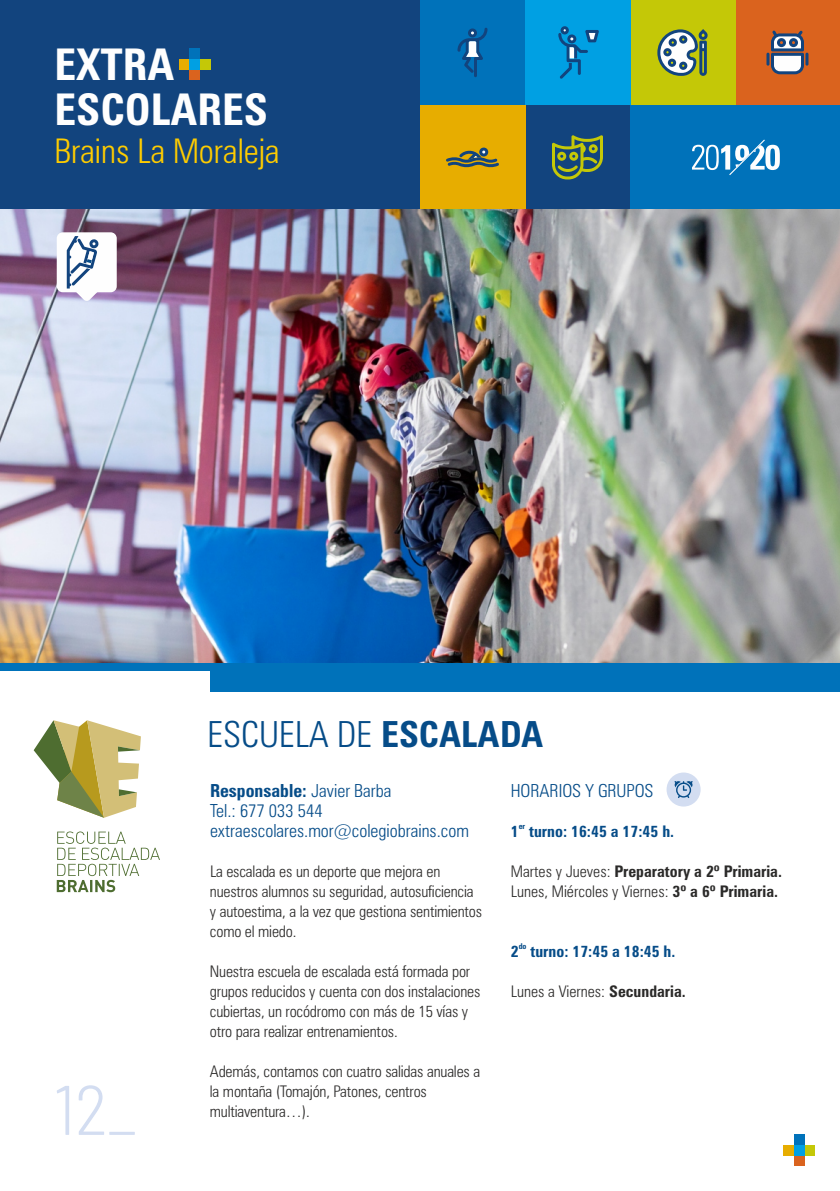
<style>
.page{position:relative;width:840px;height:1191px;background:#fff}
.page>*{position:absolute;margin:0;border:0;box-sizing:border-box;transform-origin:0 0}
.t1{font:300 semi-condensed 70px "Barlow";color:#d3ddf1}
.t2{font:700 condensed 43.8px/45.2px "Zurich BT";color:#fefefe}
.t3{font:300 condensed 36px "Zurich BT";color:#064c88}
.t4{font:300 condensed 34px "Zurich BT";color:#fecc00}
.t5{font:300 condensed 18px/20px "Zurich BT";color:#064c88}
.t6{font:300 condensed 16px/20px "Zurich BT";letter-spacing:-.01em;color:#2b2a29}
.t7{font:700 condensed 16px "Zurich BT";color:#064c88}
.t8{font:700 condensed 8px "Zurich BT";color:#064c88}
.s1{font-weight:700}
</style>
<div class="page">
<div style="left:0;top:0;width:839px;height:210px;background:#12447e"></div>
<div style="left:420px;top:105px;width:104px;height:105px;background:#e7ad00"></div>
<svg style="left:446px;top:147px;width:53px;height:21px"></svg>
<div style="left:420px;top:0;width:104px;height:105px;background:#0072ba"></div>
<svg style="left:457px;top:28px;width:30px;height:49px"></svg>
<div style="left:734px;top:0;width:105px;height:105px;background:#da631e"></div>
<div style="left:629px;top:0;width:105px;height:105px;background:#c4c807"></div>
<div style="left:524px;top:0;width:105px;height:105px;background:#00a0e3"></div>
<svg style="left:558px;top:26px;width:40px;height:53px"></svg>
<div style="left:189px;top:48px;width:11px;height:11px;background:#0072ba"></div>
<div style="left:200px;top:59px;width:11px;height:10px;background:#c4c807"></div>
<div style="left:189px;top:69px;width:11px;height:11px;background:#da631e"></div>
<div style="left:179px;top:59px;width:10px;height:10px;background:#e7ad00"></div>
<div style="left:189px;top:59px;width:11px;height:10px;background:#00a0e3"></div>
<div style="left:629px;top:105px;width:210px;height:105px;background:#0072ba"></div>
<svg style="left:552px;top:135px;width:50px;height:44px"></svg>
<img style="left:0;top:210px;width:839px;height:453px">
<div style="left:210px;top:663px;width:629px;height:29px;background:#0072ba"></div>
<div style="left:0;top:663px;width:839px;height:7px;background:#0072ba"></div>
<div style="left:666px;top:772px;width:34px;height:34px;background:#d3ddf1;border-radius:50%"></div>
<svg style="left:674px;top:781px;width:18px;height:17px"></svg>
<div style="left:793px;top:1134px;width:11px;height:10px;background:#0072ba"></div>
<div style="left:804px;top:1144px;width:10px;height:11px;background:#c4c807"></div>
<div style="left:793px;top:1155px;width:11px;height:11px;background:#da631e"></div>
<div style="left:782px;top:1144px;width:11px;height:11px;background:#e7ad00"></div>
<div style="left:793px;top:1144px;width:11px;height:11px;background:#00a0e3"></div>
<svg style="left:57px;top:831px;width:103px;height:61px"></svg>
<svg style="left:34px;top:720px;width:107px;height:97px"></svg>
<div style="left:57px;top:232px;width:60px;height:60px;background:#fefefe;border-radius:6px"></div>
<svg style="left:67px;top:236px;width:40px;height:65px"></svg>
<svg style="left:766px;top:30px;width:42px;height:44px"></svg>
<svg style="left:657px;top:29px;width:50px;height:47px"></svg>
<svg style="left:692px;top:139px;width:87px;height:36px"></svg>
<h2 class="t2" style="left:54px;top:46px;width:215px">EXTRA<br>ESCOLARES</h2>
<h3 class="t4" style="left:54px;top:137px;width:227px">Brains La Moraleja</h3>
<h1 class="t1" style="left:54px;top:1064px;width:84px">12_</h1>
<h3 class="t3" style="left:207px;top:719px;width:337px">ESCUELA DE <span class="s1">ESCALADA</span></h3>
<p class="t5" style="left:210px;top:782px;width:260px"><span class="s1">Responsable:</span> Javier Barba<br>Tel.: 677 033 544 extraescolares.mor@colegiobrains.com</p>
<p class="t6" style="left:210px;top:863px;width:273px">La escalada es un deporte que mejora en nuestros alumnos su seguridad, autosuficiencia y autoestima, a la vez que gestiona sentimientos como el miedo.</p>
<p class="t6" style="left:210px;top:963px;width:272px">Nuestra escuela de escalada está formada por grupos reducidos y cuenta con dos instalaciones cubiertas, un rocódromo con más de 15 vías y otro para realizar entrenamientos.</p>
<p class="t6" style="left:210px;top:1063px;width:272px">Además, contamos con cuatro salidas anuales a la montaña (Tomajón, Patones, centros multiaventura…).</p>
<p class="t5" style="left:510px;top:782px;width:144px">HORARIOS Y GRUPOS</p>
<p class="t8" style="left:518px;top:823px;width:8px">er</p>
<p class="t7" style="left:510px;top:825px;width:165px">1 turno: 16:45 a 17:45 h.</p>
<p class="t6" style="left:510px;top:863px;width:272px">Martes y Jueves: <span class="s1">Preparatory a 2º Primaria.<br></span>Lunes, Miércoles y Viernes: <span class="s1">3º a 6º Primaria.</span></p>
<p class="t8" style="left:518px;top:943px;width:9px">do</p>
<p class="t7" style="left:510px;top:945px;width:166px">2 turno: 17:45 a 18:45 h.</p>
<p class="t6" style="left:510px;top:983px;width:176px">Lunes a Viernes: <span class="s1">Secundaria.</span></p>
</div>
